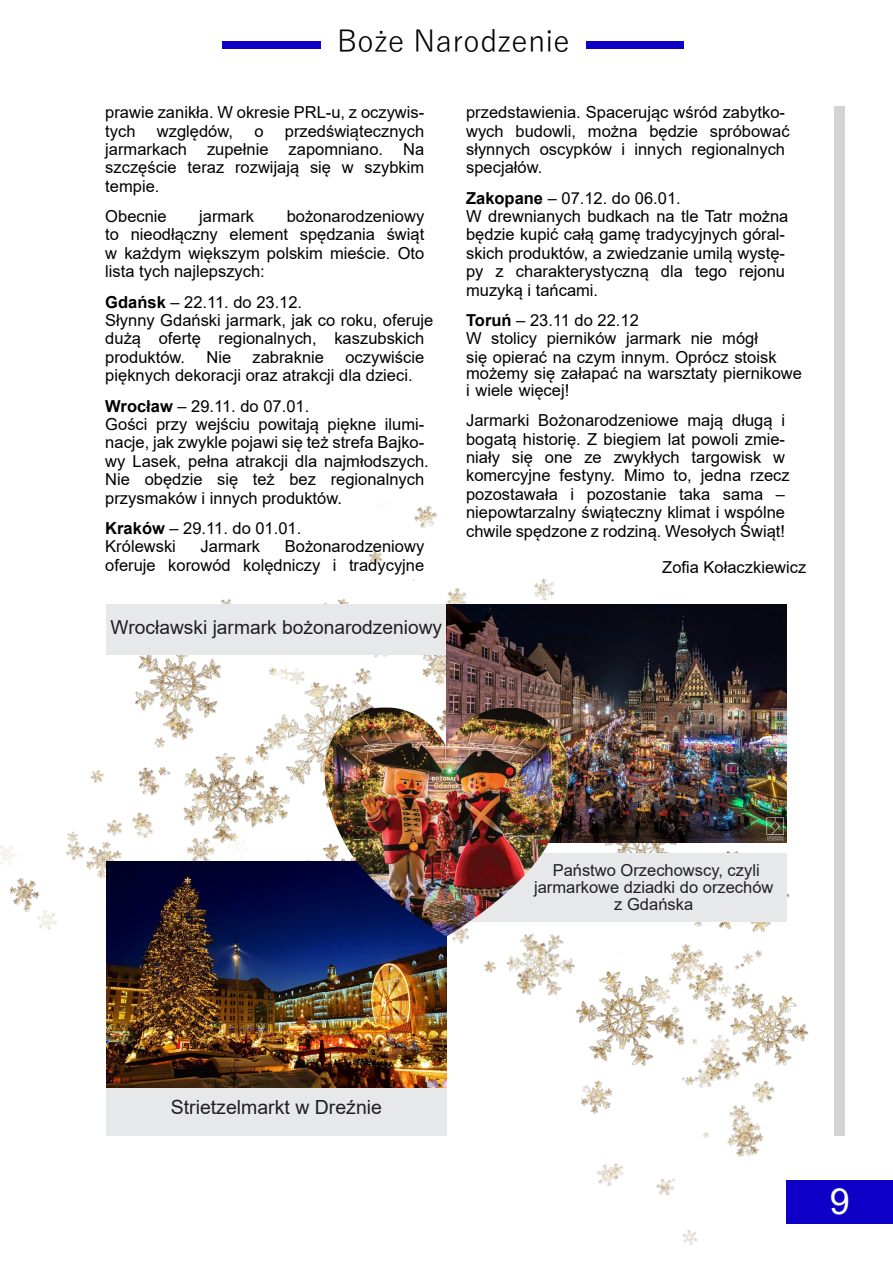
<style>
.page{position:relative;width:893px;height:1263px;background:#fff}
.page>*{position:absolute;margin:0;border:0;box-sizing:border-box;transform-origin:0 0}
.t1{font:36px "Arial";color:#fff}
.t2{font:30px "Yu Gothic";color:#000}
.t3{font:19.5px "Arial";color:#231f20}
.t4{font:19.2px "Arial";color:#231f20}
.t5{font:16.5px/18.5px "Arial";color:#000}
.t6{font:16.5px/17.1px "Arial";color:#231f20;text-align:center}
.s1{font-weight:700}
</style>
<div class="page">
<img style="left:0;top:409px;width:893px;height:836px">
<div style="left:223px;top:42px;width:461px;height:7px;background:#0f00c8"></div>
<div style="left:321px;top:14px;width:265px;height:73px;background:#fff"></div>
<div style="left:787px;top:1180px;width:106px;height:43px;background:#0f00c8"></div>
<div style="left:835px;top:106px;width:10px;height:1029px;background:#d3d3d3"></div>
<div style="left:106px;top:604px;width:340px;height:50px;background:#e7e8e9"></div>
<div style="left:106px;top:1088px;width:340px;height:47px;background:#e7e8e9"></div>
<img style="left:446px;top:605px;width:341px;height:237px">
<div style="left:446px;top:853px;width:341px;height:69px;background:#e7e8e9"></div>
<img style="left:106px;top:862px;width:340px;height:225px">
<img style="left:324px;top:708px;width:244px;height:228px">
<h2 class="t2" style="left:337px;top:26px;width:235px">Boże Narodzenie</h2>
<p class="t5" style="left:105px;top:105px;width:320px">prawie zanikła. W okresie PRL-u, z oczywis&shy;tych</p>
<p class="t5" style="left:105px;top:123px;width:320px;text-align:justify;text-indent:180px">przedświątecznych jarmarkach zupełnie zapomniano. Na szczęście teraz rozwĳają się w szybkim tempie.</p>
<p class="t5" style="left:105px;top:209px;width:63px">Obecnie</p>
<p class="t5" style="left:199px;top:209px;width:57px">jarmark</p>
<p class="t5" style="left:157px;top:123px;width:78px">względów,</p>
<p class="t5" style="left:254px;top:123px;width:11px">o</p>
<p class="t5" style="left:105px;top:209px;width:320px;text-align:justify;text-indent:181px">bożonarodzeniowy to nieodłączny element spędzania świąt w każdym większym polskim mieście. Oto lista tych najlepszych:</p>
<p class="t5" style="left:105px;top:294px;width:330px"><span class="s1">Gdańsk</span> – 22.11. do 23.12.<br>Słynny Gdański jarmark, jak co roku, oferuje dużą ofertę regionalnych, kaszubskich produktów.</p>
<p class="t5" style="left:105px;top:349px;width:320px;text-indent:240px">oczywiście pięknych dekoracji oraz atrakcji dla dzieci.</p>
<p class="t5" style="left:105px;top:398px;width:325px"><span class="s1">Wrocław</span> – 29.11. do 07.01.<br>Gości przy wejściu powitają piękne ilumi&shy;nacje, jak zwykle pojawi się też strefa Bajko&shy;wy Lasek, pełna atrakcji dla najmłodszych.<br>Nie obędzie się też bez regionalnych przysmaków i innych produktów.</p>
<p class="t5" style="left:105px;top:520px;width:197px"><span class="s1">Kraków</span> – 29.11. do 01.01.<br>Królewski</p>
<p class="t5" style="left:206px;top:349px;width:26px">Nie</p>
<p class="t5" style="left:253px;top:349px;width:73px">zabraknie</p>
<p class="t5" style="left:105px;top:539px;width:320px;text-align:right">Bożonarodzeniowy<br>oferuje korowód kolędniczy i tradycyjne</p>
<p class="t5" style="left:201px;top:539px;width:61px">Jarmark</p>
<p class="t4" style="left:111px;top:620px;width:333px">Wrocławski jarmark bożonarodzeniowy</p>
<p class="t5" style="left:466px;top:105px;width:325px">przedstawienia. Spacerując wśród zabytko&shy;wych budowli, można będzie spróbować słynnych oscypków i innych regionalnych specjałów.</p>
<p class="t5" style="left:466px;top:190px;width:324px"><span class="s1">Zakopane</span> – 07.12. do 06.01.<br>W drewnianych budkach na tle Tatr można będzie kupić całą gamę tradycyjnych góral&shy;skich produktów, a zwiedzanie umilą wystę&shy;py z charakterystyczną dla tego rejonu muzyką i tańcami.</p>
<p class="t5" style="left:466px;top:313px;width:312px"><span class="s1">Toruń</span> – 23.11 do 22.12<br>W stolicy pierników jarmark nie mógł się opierać na czym innym. Oprócz stoisk</p>
<p class="t5" style="left:466px;top:367px;width:337px;line-height:16.5px">możemy się załapać na warsztaty piernikowe i wiele więcej!</p>
<p class="t5" style="left:466px;top:413px;width:325px">Jarmarki Bożonarodzeniowe mają długą i bogatą historię. Z biegiem lat powoli zmie&shy;niały się one ze zwykłych targowisk w komercyjne festyny. Mimo to, jedna rzecz pozostawała i pozostanie taka sama – niepowtarzalny świąteczny klimat i wspólne chwile spędzone z rodziną. Wesołych Świąt!</p>
<p class="t5" style="left:662px;top:560px;width:145px">Zofia Kołaczkiewicz</p>
<p class="t3" style="left:171px;top:1100px;width:213px">Strietzelmarkt w Dreźnie</p>
<p class="t6" style="left:534px;top:863px;width:241px">Państwo Orzechowscy, czyli jarmarkowe dziadki do orzechów z Gdańska</p>
<h1 class="t1" style="left:830px;top:1188px;width:22px">9</h1>
</div>
